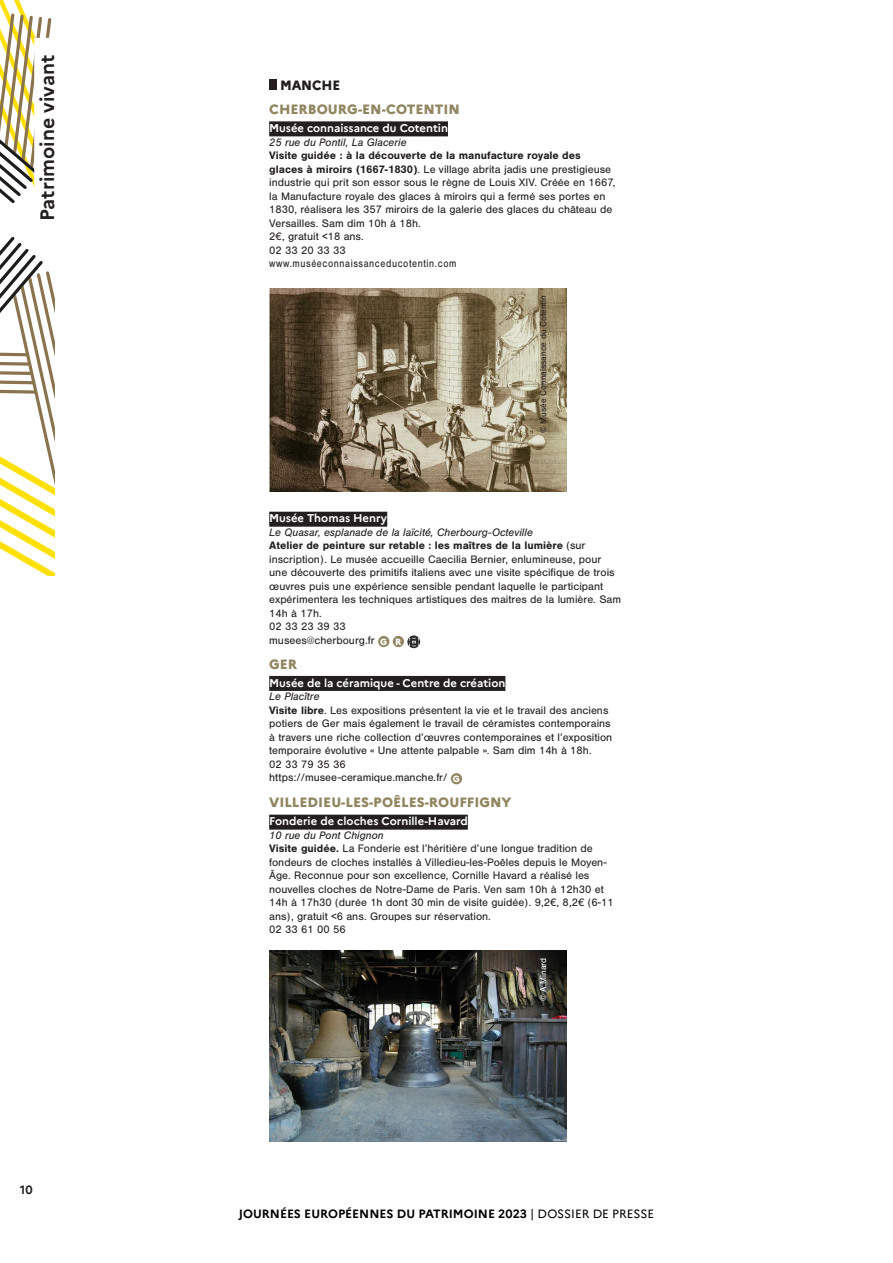
<style>
.page{position:relative;width:893px;height:1263px;background:#fff}
.page>*{position:absolute;margin:0;border:0;box-sizing:border-box;transform-origin:0 0}
.t1{font:700 19.5px "Marianne";color:#231f20}
.t2{font:800 13.5px "Marianne";color:#918661}
.Nom_commune_-14{font:800 13.5px "Marianne";letter-spacing:-.01em;color:#231f20;scale:.96 1}
.t3{font:700 12px "Marianne";color:#000}
.t4{font:700 12px "Marianne";color:#231f20}
.t5{font:11.25px/13.5px "Nimbus San";color:#231f20}
.t6{font:700 11.25px "Marianne";color:#fff}
.t7{font:italic 11.25px "Nimbus San";color:#231f20}
.t8{font:11.25px "Nimbus San";letter-spacing:.06em;color:#231f20;scale:.84 1}
.t9{font:9px "Nimbus San";color:#231f20}
.t10{font:9px "Nimbus San";color:#fff}
.t11{font:800 9px "Marianne";color:#fff}
.s1{font-weight:700}
.s2{font-weight:400}
</style>
<div class="page">
<div style="left:269px;top:121px;width:179px;height:15px;background:#231f20"></div>
<div style="left:269px;top:79px;width:7px;height:11px;background:#231f20"></div>
<div style="left:269px;top:512px;width:118px;height:15px;background:#231f20"></div>
<div style="left:269px;top:676px;width:236px;height:15px;background:#231f20"></div>
<div style="left:269px;top:815px;width:199px;height:15px;background:#231f20"></div>
<div style="left:378px;top:636px;width:11px;height:11px;background:#918661;border-radius:50%"></div>
<div style="left:393px;top:636px;width:11px;height:11px;background:#918661;border-radius:50%"></div>
<svg style="left:407px;top:635px;width:13px;height:13px"></svg>
<div style="left:451px;top:773px;width:11px;height:11px;background:#918661;border-radius:50%"></div>
<img style="left:269px;top:288px;width:298px;height:203px">
<img style="left:269px;top:950px;width:298px;height:191px">
<svg style="left:0;top:236px;width:54px;height:340px"></svg>
<svg style="left:0;top:1px;width:52px;height:202px"></svg>
<div style="left:34px;top:38px;width:24px;height:187px;background:#fff"></div>
<p class="t1" style="left:35px;top:221px;width:168px;rotate:-90deg">Patrimoine vivant</p>
<p class="t4" style="left:20px;top:1183px;width:14px">10</p>
<p class="Nom_commune_-14" style="left:280px;top:77px;width:64px">MANCHE</p>
<p class="t2" style="left:269px;top:101px;width:192px">CHERBOURG-EN-COTENTIN</p>
<p class="t6" style="left:269px;top:121px;width:180px">Musée connaissance du Cotentin</p>
<p class="t7" style="left:269px;top:136px;width:139px">25 rue du Pontil, La Glacerie</p>
<p class="t5" style="left:269px;top:149px;width:348px"><span class="s1">Visite guidée : à la découverte de la manufacture royale des glaces à miroirs (1667-1830)</span>. Le village abrita jadis une prestigieuse industrie qui prit son essor sous le règne de Louis XIV. Créée en 1667, la Manufacture royale des glaces à miroirs qui a fermé ses portes en 1830, réalisera les 357 miroirs de la galerie des glaces du château de Versailles. Sam dim 10h à 18h.</p>
<p class="t5" style="left:269px;top:230px;width:96px">2€, gratuit &lt;18 ans.</p>
<p class="t5" style="left:269px;top:243px;width:78px">02 33 20 33 33</p>
<p class="t8" style="left:269px;top:257px;width:224px">www.muséeconnaissanceducotentin.com</p>
<p class="t9" style="left:538px;top:433px;width:139px;rotate:-90deg">© Musée Connaissance du Cotentin</p>
<p class="t6" style="left:269px;top:512px;width:120px">Musée Thomas Henry</p>
<p class="t7" style="left:269px;top:526px;width:265px">Le Quasar, esplanade de la laïcité, Cherbourg-Octeville</p>
<p class="t5" style="left:269px;top:539px;width:353px"><span class="s1">Atelier de peinture sur retable : les maîtres de la lumière</span> (sur inscription). Le musée accueille Caecilia Bernier, enlumineuse, pour une découverte des primitifs italiens avec une visite spécifique de trois œuvres puis une expérience sensible pendant laquelle le participant expérimentera les techniques artistiques des maitres de la lumière. Sam 14h à 17h.</p>
<p class="t5" style="left:269px;top:620px;width:78px">02 33 23 39 33</p>
<p class="t5" style="left:269px;top:634px;width:107px">musees@cherbourg.fr</p>
<p class="t11" style="left:380px;top:636px;width:9px">G</p>
<p class="t11" style="left:395px;top:636px;width:8px">R</p>
<p class="t2" style="left:269px;top:656px;width:29px">GER</p>
<p class="t6" style="left:269px;top:676px;width:238px">Musée de la céramique - Centre de création</p>
<p class="t7" style="left:269px;top:690px;width:52px">Le Placître</p>
<p class="t5" style="left:269px;top:703px;width:345px"><span class="s1">Visite libre</span>. Les expositions présentent la vie et le travail des anciens potiers de Ger mais également le travail de céramistes contemporains à travers une riche collection d’œuvres contemporaines et l’exposition temporaire évolutive « Une attente palpable ». Sam dim 14h à 18h.</p>
<p class="t5" style="left:269px;top:757px;width:78px">02 33 79 35 36</p>
<p class="t5" style="left:269px;top:771px;width:180px">https://musee-ceramique.manche.fr/</p>
<p class="t11" style="left:453px;top:773px;width:9px">G</p>
<p class="t2" style="left:269px;top:794px;width:244px">VILLEDIEU-LES-POÊLES-ROUFFIGNY</p>
<p class="t6" style="left:269px;top:814px;width:200px">Fonderie de cloches Cornille-Havard</p>
<p class="t7" style="left:269px;top:829px;width:116px">10 rue du Pont Chignon</p>
<p class="t5" style="left:269px;top:842px;width:346px"><span class="s1">Visite guidée.</span> La Fonderie est l’héritière d’une longue tradition de fondeurs de cloches installés à Villedieu-les-Poêles depuis le Moyen-Âge. Reconnue pour son excellence, Cornille Havard a réalisé les nouvelles cloches de Notre-Dame de Paris. Ven sam 10h à 12h30 et 14h à 17h30 (durée 1h dont 30 min de visite guidée). 9,2€, 8,2€ (6-11 ans), gratuit &lt;6 ans. Groupes sur réservation.</p>
<p class="t5" style="left:269px;top:923px;width:78px">02 33 61 00 56</p>
<p class="t10" style="left:538px;top:1001px;width:45px;rotate:-90deg">© A.Minard</p>
<p class="t3" style="left:239px;top:1206px;width:417px">JOURNÉES EUROPÉENNES DU PATRIMOINE 2023 <span class="s2">| DOSSIER DE PRESSE</span></p>
</div>
